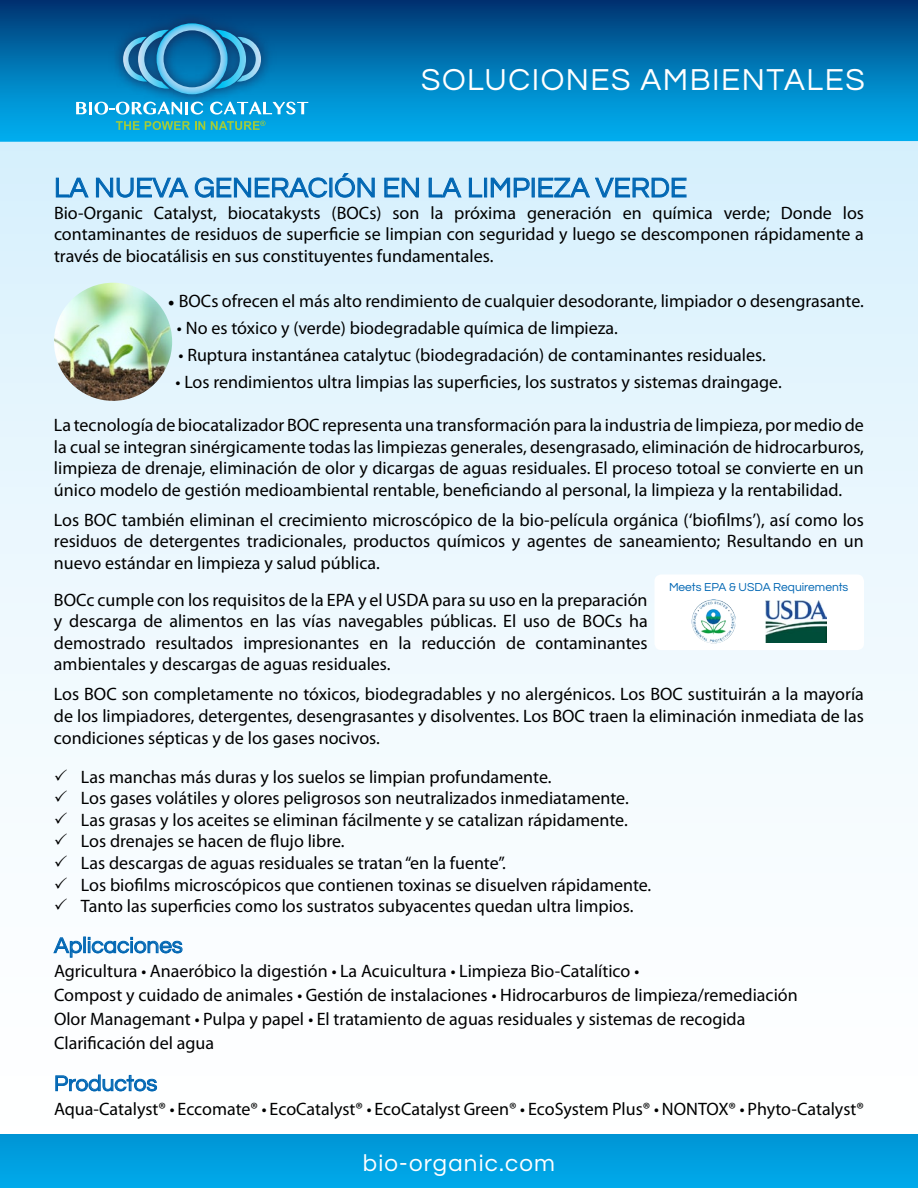
<style>
.page{position:relative;width:918px;height:1188px;background:#fff}
.page>*{position:absolute;margin:0;border:0;box-sizing:border-box;transform-origin:0 0}
.t1{font:31.5px "Questrial";letter-spacing:.05em;color:#fff}
.t2{font:28.5px "Questrial";color:#0066b3}
.t3{font:24px "Questrial";letter-spacing:.05em;color:#fff}
.t4{font:22.5px "Questrial";color:#0066b3}
.t5{font:18px/21.6px "Myriad Pro";color:#000;text-align:justify}
.t6{font:12px "Questrial";color:#0066b3}
.s1{font-family:"Minion Pro"}
</style>
<div class="page">
<div style="left:0;top:130px;width:918px;height:1058px;background:linear-gradient(to bottom,#d8f0fc,#fff)"></div>
<svg style="left:0;top:0;width:918px;height:142px;background:#0177b6"></svg>
<svg style="left:116px;top:121px;width:89px;height:9px"></svg>
<svg style="left:211px;top:121px;width:55px;height:9px"></svg>
<img style="left:107px;top:15px;width:171px;height:95px">
<svg style="left:76px;top:102px;width:127px;height:13px"></svg>
<svg style="left:210px;top:102px;width:98px;height:13px"></svg>
<svg style="left:123px;top:23px;width:138px;height:71px;background:#267fb2"></svg>
<svg style="left:56px;top:178px;width:33px;height:19px"></svg>
<svg style="left:96px;top:178px;width:93px;height:20px;background:#9ecbe8"></svg>
<svg style="left:195px;top:173px;width:180px;height:25px;background:#a4cfea"></svg>
<svg style="left:385px;top:178px;width:34px;height:19px"></svg>
<svg style="left:429px;top:178px;width:32px;height:19px"></svg>
<svg style="left:469px;top:178px;width:13px;height:19px"></svg>
<div style="left:484px;top:178px;width:3px;height:19px;border:1px solid #0066b3"></div>
<svg style="left:491px;top:178px;width:195px;height:19px;background:#9cc9e8"></svg>
<svg style="left:54px;top:937px;width:128px;height:21px"></svg>
<svg style="left:55px;top:1075px;width:102px;height:16px"></svg>
<div style="left:0;top:1134px;width:918px;height:54px;background:#00a0e0"></div>
<img style="left:54px;top:283px;width:118px;height:118px;border-radius:59px">
<div style="left:654px;top:574px;width:210px;height:76px;background:#fff;border-radius:7px"></div>
<img style="left:692px;top:599px;width:44px;height:44px;border-radius:22px">
<img style="left:766px;top:600px;width:61px;height:42px">
<h1 class="t1" style="left:421px;top:64px;width:64px">Soluci</h1>
<h1 class="t1" style="left:541px;top:64px;width:47px">ones</h1>
<h1 class="t1" style="left:640px;top:64px;width:165px">am bientales</h1>
<h2 class="t2" style="left:54px;top:174px;width:635px">LA NUEVA GENERACIÓN EN LA LIMPIEZA VERDE</h2>
<p class="t5" style="left:54px;top:201px;width:812px">Bio-Organic Catalyst, biocatakysts (BOCs) son la próxima generación en química verde; Donde los contaminantes de residuos de superficie se limpian con seguridad y luego se descomponen rápidamente a través de biocatálisis en sus constituyentes fundamentales.</p>
<p class="t5" style="left:168px;top:290px;width:697px"><span class="s1">•</span> BOCs ofrecen el más alto rendimiento de cualquier desodorante, limpiador o desengrasante.</p>
<p class="t5" style="left:177px;top:317px;width:442px">• No es tóxico y (verde) biodegradable química de limpieza.</p>
<p class="t5" style="left:178px;top:344px;width:589px">• Ruptura instantánea catalytuc (biodegradación) de contaminantes residuales.</p>
<p class="t5" style="left:175px;top:371px;width:608px">• Los rendimientos ultra limpias las superficies, los sustratos y sistemas draingage.</p>
<p class="t5" style="left:54px;top:414px;width:812px">La tecnología de biocatalizador BOC representa una transformación para la industria de limpieza, por medio de la cual se integran sinérgicamente todas las limpiezas generales, desengrasado, eliminación de hidrocarburos, limpieza de drenaje, eliminación de olor y dicargas de aguas residuales. El proceso totoal se convierte en un único modelo de gestión medioambiental rentable, beneficiando al personal, la limpieza y la rentabilidad.</p>
<p class="t5" style="left:54px;top:509px;width:811px">Los BOC también eliminan el crecimiento microscópico de la bio-película orgánica (‘biofilms’), así como los residuos de detergentes tradicionales, productos químicos y agentes de saneamiento; Resultando en un nuevo estándar en limpieza y salud pública.</p>
<p class="t5" style="left:54px;top:588px;width:595px">BOCc cumple con los requisitos de la EPA y el USDA para su uso en la preparación y descarga de alimentos en las vías navegables públicas. El uso de BOCs ha demostrado resultados impresionantes en la reducción de contaminantes ambientales y descargas de aguas residuales.</p>
<p class="t5" style="left:54px;top:683px;width:811px">Los BOC son completamente no tóxicos, biodegradables y no alergénicos. Los BOC sustituirán a la mayoría de los limpiadores, detergentes, desengrasantes y disolventes. Los BOC traen la eliminación inmediata de las condiciones sépticas y de los gases nocivos.</p>
<p class="t5" style="left:54px;top:766px;width:499px">✓ Las manchas más duras y los suelos se limpian profundamente.</p>
<p class="t5" style="left:54px;top:787px;width:576px">✓ Los gases volátiles y olores peligrosos son neutralizados inmediatamente.</p>
<p class="t5" style="left:54px;top:809px;width:575px">✓ Las grasas y los aceites se eliminan fácilmente y se catalizan rápidamente.</p>
<p class="t5" style="left:54px;top:830px;width:292px">✓ Los drenajes se hacen de flujo libre.</p>
<p class="t5" style="left:54px;top:852px;width:453px">✓ Las descargas de aguas residuales se tratan “en la fuente”.</p>
<p class="t5" style="left:54px;top:874px;width:599px">✓ Los biofilms microscópicos que contienen toxinas se disuelven rápidamente.</p>
<p class="t5" style="left:54px;top:895px;width:581px">✓ Tanto las superficies como los sustratos subyacentes quedan ultra limpios.</p>
<p class="t4" style="left:54px;top:934px;width:130px">Aplicaciones</p>
<p class="t5" style="left:54px;top:958px;width:745px;line-height:24px;text-align:left">Agricultura <sup>.</sup> Anaeróbico la digestión <sup>.</sup> La Acuicultura <sup>.</sup> Limpieza Bio-Catalítico <sup>.<br></sup>Compost y cuidado de animales <sup>.</sup> Gestión de instalaciones <sup>.</sup> Hidrocarburos de limpieza/remediación Olor Managemant <sup>.</sup> Pulpa y papel <sup>.</sup> El tratamiento de aguas residuales y sistemas de recogida Clarificación del agua</p>
<p class="t4" style="left:54px;top:1072px;width:105px">Productos</p>
<p class="t5" style="left:54px;top:1098px;width:811px">Aqua-Catalyst® <sup>.</sup> Eccomate® <sup>.</sup> EcoCatalyst® <sup>.</sup> EcoCatalyst Green® <sup>.</sup> EcoSystem Plus® <sup>.</sup> NONTOX® <sup>.</sup> Phyto-Catalyst®</p>
<h3 class="t3" style="left:363px;top:1151px;width:193px">bio-organic.com</h3>
<p class="t6" style="left:669px;top:581px;width:181px">Meets EPA &amp; USDA Requirements</p>
</div>
